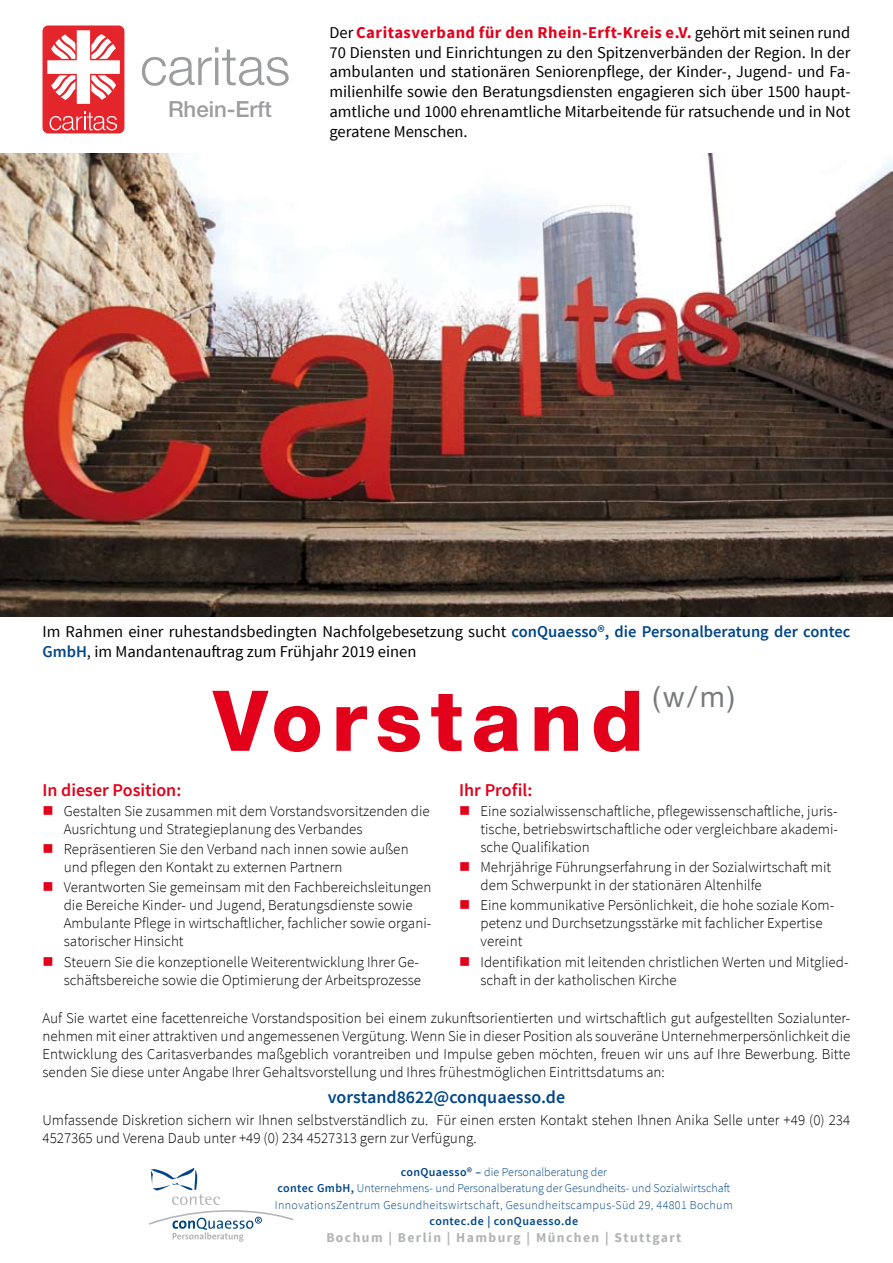
<style>
.page{position:relative;width:893px;height:1263px;background:#fff}
.page>*{position:absolute;margin:0;border:0;box-sizing:border-box;transform-origin:0 0}
.t1{font:800 84px "Helvetica Neue LT Std";letter-spacing:.1em;color:#e2001a}
.t2{font:300 52.95px "Helvetica Neue LT Std";color:#9c9d9f}
.t3{font:28.8px "Helvetica Neue LT Std";color:#797a7c}
.t4{font:500 22.2px "Helvetica Neue LT Std";color:#9c9d9f}
.t5{font:600 18px "Source Sans Pro";color:#e2001a}
.t6{font:600 18px "Source Sans Pro";color:#004687}
.t7{font:16.5px/19.8px "Source Sans Pro";color:#000;text-align:justify}
.t8{font:300 15px/18px "Source Sans Pro";color:#000}
.t9{font:700 13.5px "Source Sans Pro";letter-spacing:.11em;color:#b1b3b4}
.t10{font:300 12px/16.5px "Source Sans Pro";color:#004687;text-align:center}
.t11{font:600 12px "Source Sans Pro";letter-spacing:.04em;color:#004687}
.s1{font-weight:700;color:#e2001a}
.s2{font-weight:600;color:#004687}
.s3{color:#e2001a}
.s4{font-weight:600}
</style>
<div class="page">
<svg style="left:149px;top:1168px;width:145px;height:74px"></svg>
<img style="left:0;top:153px;width:893px;height:464px">
<div style="left:43px;top:26px;width:81px;height:107px;background:#e4252c;border-radius:6px"></div>
<svg style="left:47px;top:30px;width:73px;height:74px"></svg>
<svg style="left:50px;top:111px;width:67px;height:19px"></svg>
<h2 class="t2" style="left:140px;top:34px;width:152px">caritas</h2>
<h3 class="t4" style="left:168px;top:95px;width:105px">Rhein-Erft</h3>
<p class="t7" style="left:329px;top:23px;width:522px">Der <span class="s1">Caritasverband für den Rhein-Erft-Kreis e.V.</span> gehört mit seinen rund 70 Diensten und Einrichtungen zu den Spitzenverbänden der Region. In der ambulanten und stationären Seniorenpflege, der Kinder-, Jugend- und Fa&shy;milienhilfe sowie den Beratungsdiensten engagieren sich über 1500 haupt&shy;amtliche und 1000 ehrenamtliche Mitarbeitende für ratsuchende und in Not geratene Menschen.</p>
<p class="t7" style="left:43px;top:622px;width:809px">Im Rahmen einer ruhestandsbedingten Nachfolgebesetzung sucht <span class="s2">conQuaesso®, die Personalberatung der contec<br>GmbH</span>, im Mandantenauftrag zum Frühjahr 2019 einen</p>
<h1 class="t1" style="left:213px;top:671px;width:432px">Vorstand</h1>
<h3 class="t3" style="left:652px;top:680px;width:84px">(w/m)</h3>
<p class="t5" style="left:43px;top:779px;width:140px">In dieser Position:</p>
<p class="t8" style="left:64px;top:802px;width:367px;text-indent:-21px"><span class="s3">■</span> Gestalten Sie zusammen mit dem Vorstandsvorsitzenden die<br>Ausrichtung und Strategieplanung des Verbandes</p>
<p class="t8" style="left:64px;top:840px;width:346px;text-indent:-21px"><span class="s3">■</span> Repräsentieren Sie den Verband nach innen sowie außen und pflegen den Kontakt zu externen Partnern</p>
<p class="t8" style="left:64px;top:878px;width:369px;text-indent:-21px"><span class="s3">■</span> Verantworten Sie gemeinsam mit den Fachbereichsleitungen die Bereiche Kinder- und Jugend, Beratungsdienste sowie Ambulante Pflege in wirtschaftlicher, fachlicher sowie organi&shy;satorischer Hinsicht</p>
<p class="t8" style="left:43px;top:952px;width:380px;text-align:right"><span class="s3">■</span> Steuern Sie die konzeptionelle Weiterentwicklung Ihrer Ge&shy;schäftsbereiche sowie die Optimierung der Arbeitsprozesse</p>
<p class="t5" style="left:459px;top:779px;width:75px">Ihr Profil:</p>
<p class="t8" style="left:480px;top:802px;width:359px;text-align:justify;text-indent:-21px"><span class="s3">■</span> Eine sozialwissenschaftliche, pflegewissenschaftliche, juris&shy;tische, betriebswirtschaftliche oder vergleichbare akademi&shy;sche Qualifikation</p>
<p class="t8" style="left:480px;top:858px;width:352px;text-indent:-21px"><span class="s3">■</span> Mehrjährige Führungserfahrung in der Sozialwirtschaft mit dem Schwerpunkt in der stationären Altenhilfe</p>
<p class="t8" style="left:480px;top:896px;width:355px;text-indent:-21px"><span class="s3">■</span> Eine kommunikative Persönlichkeit, die hohe soziale Kom&shy;petenz und Durchsetzungsstärke mit fachlicher Expertise vereint</p>
<p class="t8" style="left:480px;top:952px;width:369px;text-indent:-21px"><span class="s3">■</span> Identifikation mit leitenden christlichen Werten und Mitglied&shy;schaft in der katholischen Kirche</p>
<p class="t8" style="left:43px;top:1009px;width:809px;text-align:justify">Auf Sie wartet eine facettenreiche Vorstandsposition bei einem zukunftsorientierten und wirtschaftlich gut aufgestellten Sozialunter&shy;nehmen mit einer attraktiven und angemessenen Vergütung. Wenn Sie in dieser Position als souveräne Unternehmerpersönlichkeit die Entwicklung des Caritasverbandes maßgeblich vorantreiben und Impulse geben möchten, freuen wir uns auf Ihre Bewerbung. Bitte senden Sie diese unter Angabe Ihrer Gehaltsvorstellung und Ihres frühestmöglichen Eintrittsdatums an:</p>
<p class="t6" style="left:328px;top:1086px;width:239px">vorstand8622@conquaesso.de</p>
<p class="t8" style="left:43px;top:1111px;width:809px">Umfassende Diskretion sichern wir Ihnen selbstverständlich zu. Für einen ersten Kontakt stehen Ihnen Anika Selle unter +49 (0) 234<br>4527365 und Verena Daub unter +49 (0) 234 4527313 gern zur Verfügung.</p>
<p class="t10" style="left:275px;top:1163px;width:459px"><span class="s4">conQuaesso® –</span> die Personalberatung der<br><span class="s4">contec GmbH,</span> Unternehmens- und Personalberatung der Gesundheits- und Sozialwirtschaft<br>InnovationsZentrum Gesundheitswirtschaft, Gesundheitscampus-Süd 29, 44801 Bochum</p>
<p class="t11" style="left:430px;top:1214px;width:150px">contec.de | conQuaesso.de</p>
<p class="t9" style="left:326px;top:1228px;width:357px">Bochum | Berlin | Hamburg | München | Stuttgart</p>
</div>
